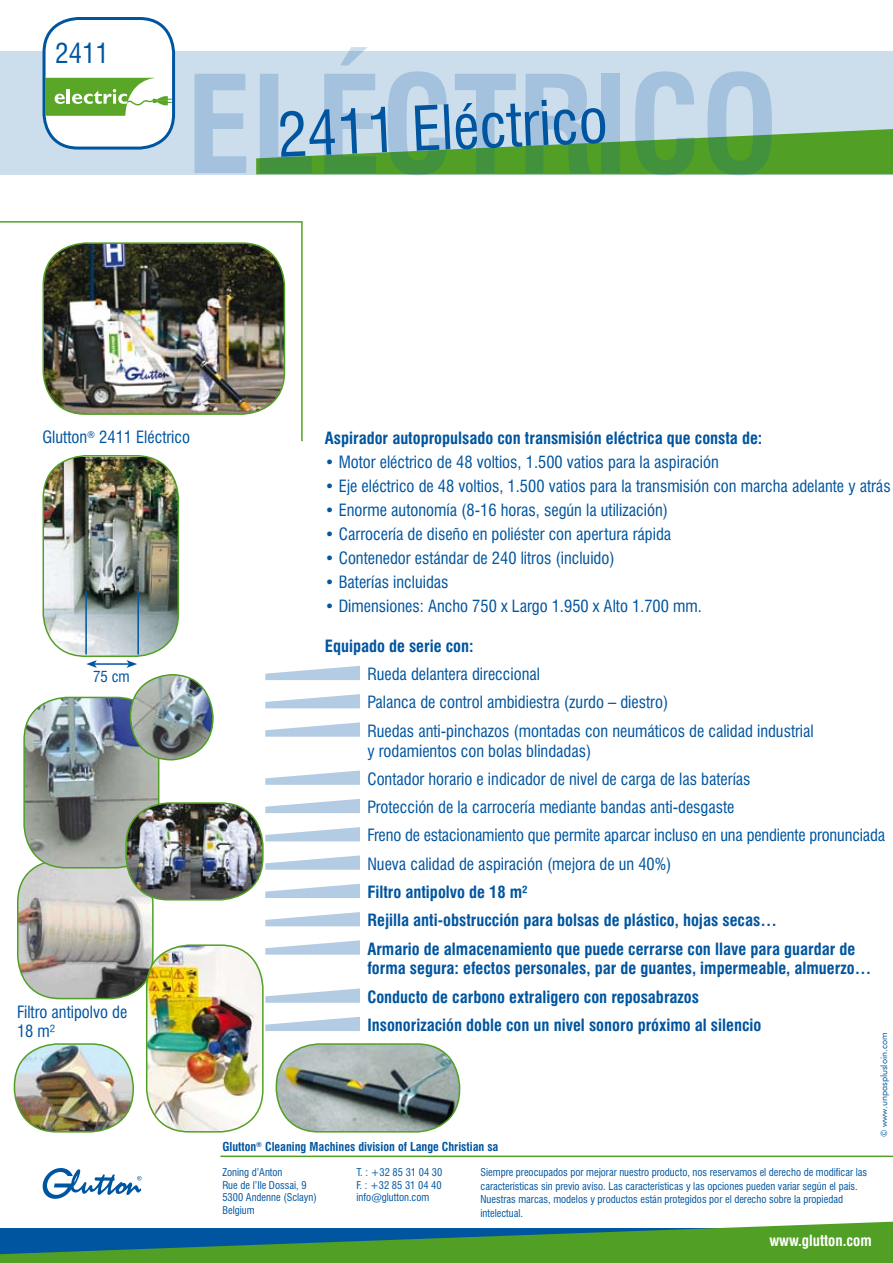
<style>
.page{position:relative;width:893px;height:1263px;background:#fff}
.page>*{position:absolute;margin:0;border:0;box-sizing:border-box;transform-origin:0 0}
.t1{font:700 condensed 132px "Swiss 721 BT";color:#0055a0}
.t2{font:condensed 60px "Swiss 721 BT";color:#0055a0}
.t3{font:condensed 27px "Swiss 721 BT";color:#0055a0}
.t4{font:condensed 16.5px/28.3px "Swiss 721 BT";color:#0055a0}
.t5{font:700 condensed 16.5px/28.3px "Swiss 721 BT";color:#0055a0}
.t6{font:700 condensed 15px "Swiss 721 BT";color:#fff}
.t7{font:condensed 15px "Swiss 721 BT";color:#0055a0}
.t8{font:700 condensed 12px "Swiss 721 BT";color:#0055a0}
.t9{font:condensed 10.5px/12.6px "Swiss 721 BT";color:#0055a0}
.t10{font:9px "Futura BT";color:#0055a0}
</style>
<div class="page">
<img style="left:18px;top:868px;width:133px;height:130px">
<div style="left:17px;top:859px;width:137px;height:140px;border:2px solid #51a025;border-radius:43px"></div>
<img style="left:14px;top:1044px;width:119px;height:88px">
<div style="left:14px;top:1043px;width:120px;height:89px;border:2px solid #51a025;border-radius:43px"></div>
<img style="left:24px;top:697px;width:132px;height:171px">
<div style="left:23px;top:697px;width:136px;height:171px;border:2px solid #51a025;border-radius:43px"></div>
<svg style="left:0;top:221px;width:303px;height:221px"></svg>
<div style="left:0;top:51px;width:893px;height:123px;background:#ccddec"></div>
<svg style="left:256px;top:129px;width:637px;height:45px"></svg>
<div style="left:44px;top:19px;width:130px;height:129px;background:#fff;border-radius:34px"></div>
<div style="left:43px;top:17px;width:132px;height:133px;border:3px solid #0055a0;border-radius:34px"></div>
<svg style="left:46px;top:78px;width:126px;height:38px"></svg>
<svg style="left:0;top:1222px;width:893px;height:41px;background:#529961"></svg>
<svg style="left:43px;top:1168px;width:99px;height:31px"></svg>
<hr style="left:220px;top:1155px;width:673px;height:2px;background:#51a025">
<img style="left:43px;top:243px;width:241px;height:171px">
<div style="left:43px;top:242px;width:242px;height:173px;border:2px solid #51a025;border-radius:43px"></div>
<img style="left:147px;top:945px;width:116px;height:187px">
<div style="left:146px;top:944px;width:118px;height:188px;border:2px solid #51a025;border-radius:43px"></div>
<img style="left:126px;top:803px;width:64px;height:97px">
<img style="left:190px;top:803px;width:73px;height:97px">
<div style="left:125px;top:802px;width:139px;height:98px;border:2px solid #51a025;border-radius:43px"></div>
<img style="left:276px;top:1044px;width:184px;height:88px">
<div style="left:276px;top:1043px;width:184px;height:89px;border:2px solid #51a025;border-radius:43px"></div>
<img style="left:130px;top:675px;width:83px;height:85px">
<div style="left:130px;top:674px;width:84px;height:86px;border:2px solid #51a025;border-radius:50%"></div>
<img style="left:43px;top:457px;width:135px;height:199px">
<div style="left:43px;top:455px;width:136px;height:202px;border:2px solid #51a025;border-radius:43px"></div>
<hr style="left:94px;top:663px;width:35px;height:2px;background:#0055a0">
<svg style="left:86px;top:660px;width:11px;height:8px"></svg>
<svg style="left:127px;top:660px;width:10px;height:8px"></svg>
<hr style="left:85px;top:591px;width:2px;height:63px;background:#0055a0">
<hr style="left:137px;top:591px;width:2px;height:63px;background:#0055a0">
<svg style="left:265px;top:666px;width:95px;height:14px"></svg>
<svg style="left:265px;top:694px;width:95px;height:14px"></svg>
<svg style="left:265px;top:722px;width:95px;height:15px"></svg>
<svg style="left:265px;top:770px;width:95px;height:15px"></svg>
<svg style="left:265px;top:799px;width:95px;height:14px"></svg>
<svg style="left:265px;top:827px;width:95px;height:14px"></svg>
<svg style="left:265px;top:855px;width:95px;height:15px"></svg>
<svg style="left:265px;top:884px;width:95px;height:14px"></svg>
<svg style="left:265px;top:912px;width:95px;height:14px"></svg>
<svg style="left:265px;top:940px;width:95px;height:15px"></svg>
<svg style="left:265px;top:988px;width:95px;height:15px"></svg>
<svg style="left:265px;top:1017px;width:95px;height:14px"></svg>
<h3 class="t3" style="left:55px;top:37px;width:55px">2411</h3>
<h1 class="t1" style="left:186px;top:46px;width:594px">ELéCTRICo</h1>
<h2 class="t2" style="left:275px;top:101px;width:332px;rotate:-3deg">2411 Eléctrico</h2>
<p class="t4" style="left:43px;top:423px;width:149px">Glutton<sup>®</sup> 2411 Eléctrico</p>
<p class="t7" style="left:93px;top:667px;width:38px">75 cm</p>
<p class="t4" style="left:17px;top:1002px;width:112px;line-height:19.8px">Filtro antipolvo de<br>18 m²</p>
<p class="t5" style="left:325px;top:424px;width:439px">Aspirador autopropulsado con transmisión eléctrica que consta de:</p>
<p class="t4" style="left:325px;top:448px;width:395px">• Motor eléctrico de 48 voltios, 1.500 vatios para la aspiración</p>
<p class="t4" style="left:325px;top:472px;width:567px">• Eje eléctrico de 48 voltios, 1.500 vatios para la transmisión con marcha adelante y atrás</p>
<p class="t4" style="left:325px;top:496px;width:345px">• Enorme autonomía (8-16 horas, según la utilización)</p>
<p class="t4" style="left:325px;top:520px;width:348px">• Carrocería de diseño en poliéster con apertura rápida</p>
<p class="t4" style="left:325px;top:544px;width:291px">• Contenedor estándar de 240 litros (incluido)</p>
<p class="t4" style="left:325px;top:568px;width:125px">• Baterías incluidas</p>
<p class="t4" style="left:325px;top:592px;width:379px">• Dimensiones: Ancho 750 x Largo 1.950 x Alto 1.700 mm.</p>
<p class="t5" style="left:325px;top:632px;width:150px">Equipado de serie con:</p>
<p class="t4" style="left:367px;top:660px;width:448px">Rueda delantera direccional<br>Palanca de control ambidiestra (zurdo – diestro)<br>Ruedas anti-pinchazos (montadas con neumáticos de calidad industrial</p>
<p class="t4" style="left:367px;top:736px;width:519px">y rodamientos con bolas blindadas)<br>Contador horario e indicador de nivel de carga de las baterías<br>Protección de la carrocería mediante bandas anti-desgaste<br>Freno de estacionamiento que permite aparcar incluso en una pendiente pronunciada Nueva calidad de aspiración (mejora de un 40%)</p>
<p class="t5" style="left:367px;top:878px;width:489px">Filtro antipolvo de 18 m²<br>Rejilla anti-obstrucción para bolsas de plástico, hojas secas…<br>Armario de almacenamiento que puede cerrarse con llave para guardar de</p>
<p class="t5" style="left:367px;top:954px;width:505px">forma segura: efectos personales, par de guantes, impermeable, almuerzo…<br>Conducto de carbono extraligero con reposabrazos<br>Insonorización doble con un nivel sonoro próximo al silencio</p>
<p class="t10" style="left:878px;top:1137px;width:106px;rotate:-90deg">© www.unpasplusloin.com</p>
<p class="t8" style="left:222px;top:1139px;width:278px">Glutton<sup>®</sup> Cleaning Machines division of Lange Christian sa</p>
<p class="t9" style="left:222px;top:1166px;width:96px">Zoning d’Anton<br>Rue de l’Ile Dossai, 9<br>5300 Andenne (Sclayn)<br>Belgium</p>
<p class="t9" style="left:357px;top:1166px;width:87px;text-align:justify">T. : +32 85 31 04 30<br>F. : +32 85 31 04 40 info@glutton.com</p>
<p class="t9" style="left:480px;top:1165px;width:388px;line-height:13.5px">Siempre preocupados por mejorar nuestro producto, nos reservamos el derecho de modificar las características sin previo aviso. Las características y las opciones pueden variar según el país.<br>Nuestras marcas, modelos y productos están protegidos por el derecho sobre la propiedad intelectual.</p>
<p class="t6" style="left:769px;top:1232px;width:104px">www.glutton.com</p>
</div>
